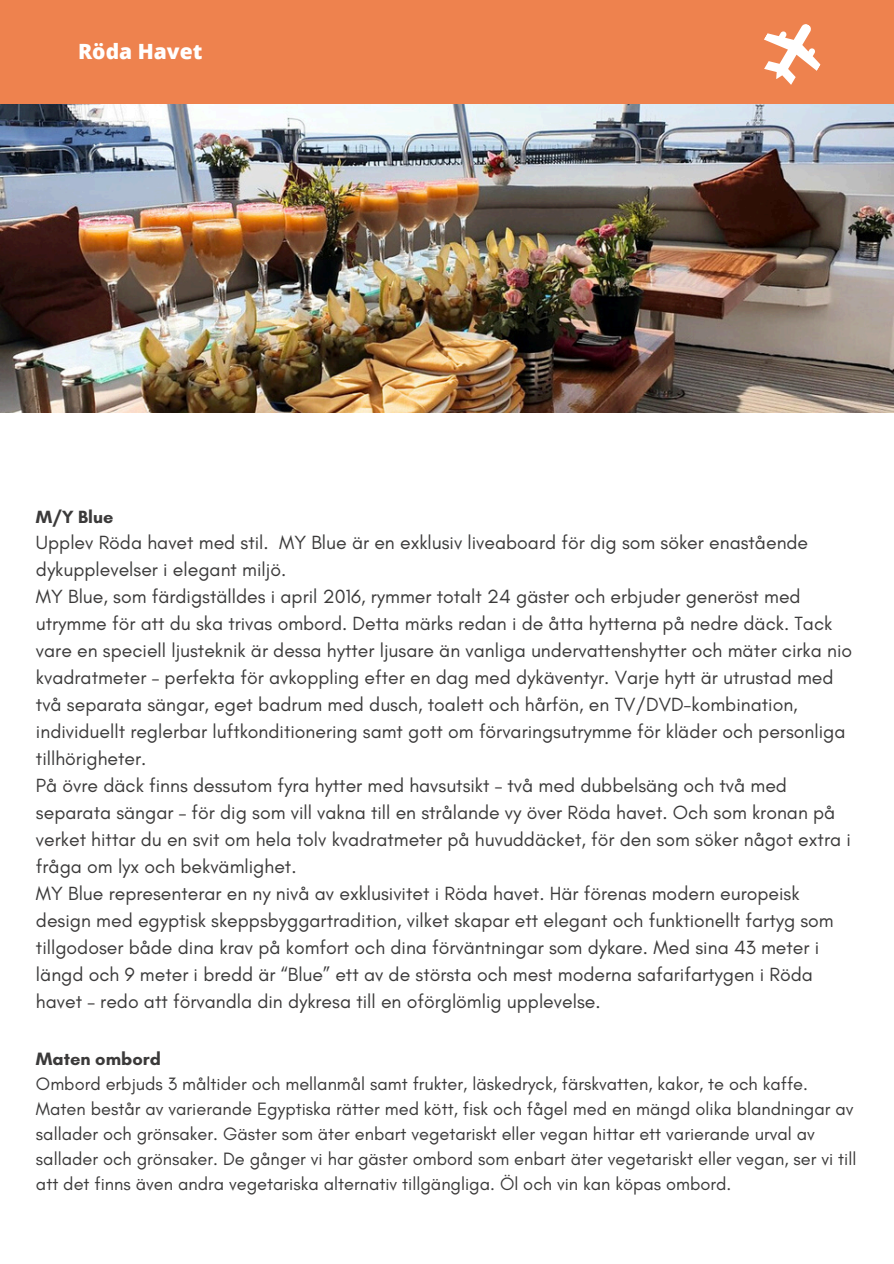
<style>
.page{position:relative;width:894px;height:1264px;background:#fff}
.page>*{position:absolute;margin:0;border:0;box-sizing:border-box;transform-origin:0 0}
.t1{font:800 21px "Open Sans";color:#fff}
.t2{font:19.5px/27px "Glacial Indifference";color:#3b3a3a}
.t3{font:18.15px/25px "Glacial Indifference";color:#3b3a3a}
.t4{font:700 18.15px "Glacial Indifference";color:#3b3a3a}
.t5{font:700 18px "Glacial Indifference";color:#3b3a3a}
</style>
<div class="page">
<div style="left:0;top:0;width:893px;height:104px;background:#ee824e"></div>
<svg style="left:764px;top:24px;width:57px;height:61px"></svg>
<img style="left:0;top:104px;width:893px;height:308px">
<h1 class="t1" style="left:78px;top:36px;width:126px">Röda Havet</h1>
<p class="t5" style="left:36px;top:505px;width:79px">M/Y Blue</p>
<p class="t2" style="left:36px;top:528px;width:817px">Upplev Röda havet med stil. MY Blue är en exklusiv liveaboard för dig som söker enastående dykupplevelser i elegant miljö.<br>MY Blue, som färdigställdes i april 2016, rymmer totalt 24 gäster och erbjuder generöst med utrymme för att du ska trivas ombord. Detta märks redan i de åtta hytterna på nedre däck. Tack vare en speciell ljusteknik är dessa hytter ljusare än vanliga undervattenshytter och mäter cirka nio kvadratmeter – perfekta för avkoppling efter en dag med dykäventyr. Varje hytt är utrustad med två separata sängar, eget badrum med dusch, toalett och hårfön, en TV/DVD-kombination, individuellt reglerbar luftkonditionering samt gott om förvaringsutrymme för kläder och personliga tillhörigheter.<br>På övre däck finns dessutom fyra hytter med havsutsikt – två med dubbelsäng och två med separata sängar – för dig som vill vakna till en strålande vy över Röda havet. Och som kronan på verket hittar du en svit om hela tolv kvadratmeter på huvuddäcket, för den som söker något extra i fråga om lyx och bekvämlighet.<br>MY Blue representerar en ny nivå av exklusivitet i Röda havet. Här förenas modern europeisk design med egyptisk skeppsbyggartradition, vilket skapar ett elegant och funktionellt fartyg som tillgodoser både dina krav på komfort och dina förväntningar som dykare. Med sina 43 meter i längd och 9 meter i bredd är “Blue” ett av de största och mest moderna safarifartygen i Röda havet – redo att förvandla din dykresa till en oförglömlig upplevelse.</p>
<p class="t4" style="left:36px;top:1047px;width:126px">Maten ombord</p>
<p class="t3" style="left:36px;top:1070px;width:821px">Ombord erbjuds 3 måltider och mellanmål samt frukter, läskedryck, färskvatten, kakor, te och kaffe.<br>Maten består av varierande Egyptiska rätter med kött, fisk och fågel med en mängd olika blandningar av sallader och grönsaker. Gäster som äter enbart vegetariskt eller vegan hittar ett varierande urval av sallader och grönsaker. De gånger vi har gäster ombord som enbart äter vegetariskt eller vegan, ser vi till att det finns även andra vegetariska alternativ tillgängliga. Öl och vin kan köpas ombord.</p>
</div>
